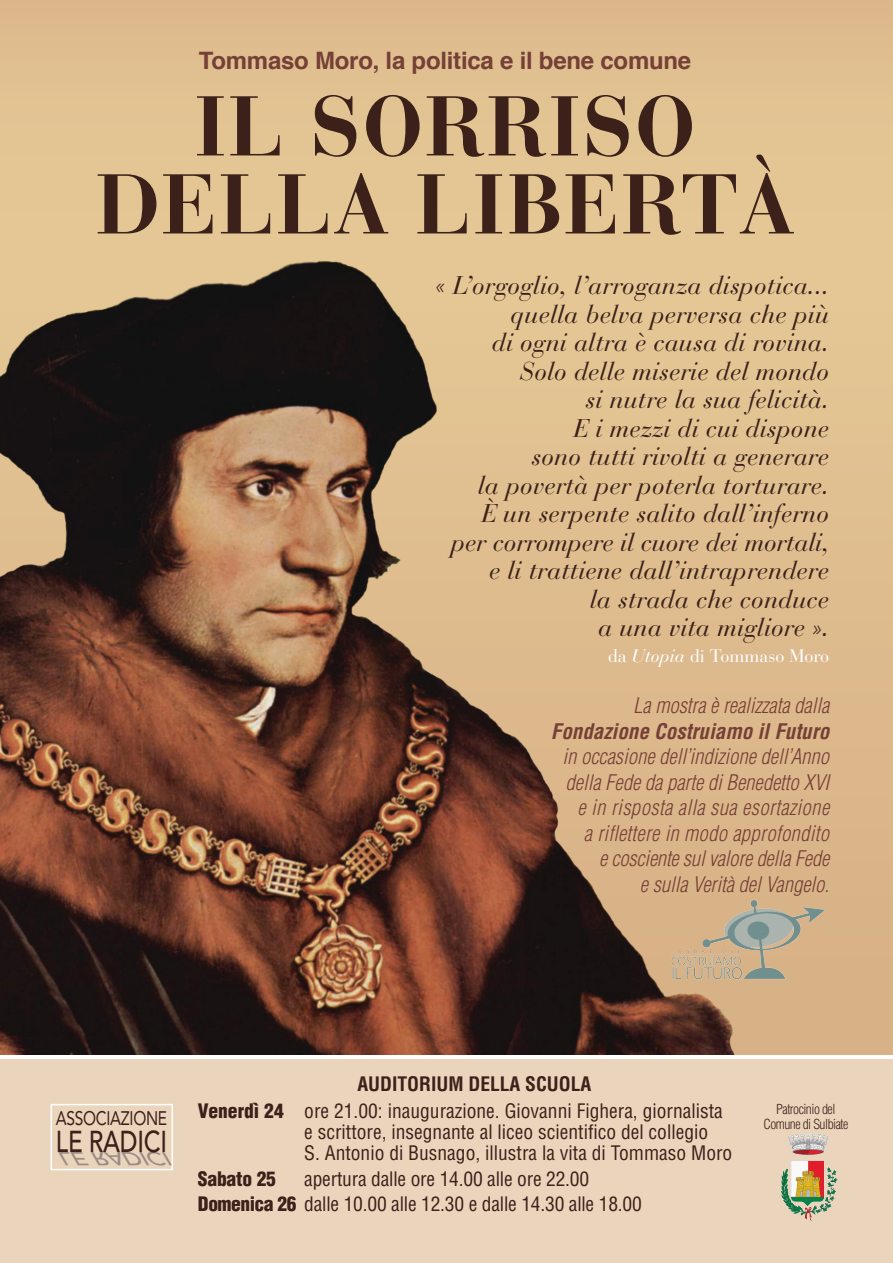
<style>
.page{position:relative;width:893px;height:1263px;background:#fff}
.page>*{position:absolute;margin:0;border:0;box-sizing:border-box;transform-origin:0 0}
.t1{font:700 84px/78px "Bauer Bodoni";letter-spacing:.015em;color:#3b211a;text-align:center}
.t2{font:italic 25.5px/28.5px "Bauer Bodoni";color:#3b211a;text-align:right}
.t3{font:700 24px "Helvetica";letter-spacing:-.01em;color:#754036}
.t4{font:italic 300 condensed 21px/25.5px "Helvetica";color:#754036;text-align:right}
.t5{font:italic 700 condensed 21px "Helvetica";color:#754036}
.t6{font:condensed 19.5px/27px "Helvetica";color:#3b211a}
.t7{font:19.5px "Avenir";letter-spacing:-.02em;color:#3b211a;scale:.8 1}
.t8{font:900 condensed 19.5px "Helvetica";letter-spacing:-.01em;color:#3b211a}
.t9{font:18px "Bauer Bodoni";color:#fff}
.t10{font:300 condensed 13.5px/15px "Helvetica";letter-spacing:-.035em;color:#3b211a;text-align:center}
.s1{font-style:italic}
.s2{font-weight:700}
.s3{font-weight:900}
</style>
<div class="page">
<div style="left:0;top:0;width:893px;height:1054px;background:linear-gradient(to right,#e2c393,#e0bf90)"></div>
<div style="left:0;top:1059px;width:893px;height:204px;background:#ead5bc"></div>
<img style="left:0;top:255px;width:735px;height:799px">
<img style="left:781px;top:1133px;width:57px;height:88px">
<div style="left:51px;top:1104px;width:122px;height:66px;border:2px solid #fff"></div>
<img style="left:667px;top:900px;width:161px;height:81px">
<svg style="left:170px;top:1152px;width:2px;height:13px"></svg>
<p class="t3" style="left:199px;top:41px;width:494px">Tommaso Moro, la politica e il bene comune</p>
<h1 class="t1" style="left:95px;top:88px;width:702px">IL SORRISO<br>DELLA LIBERTÀ</h1>
<p class="t2" style="left:436px;top:272px;width:395px">« L’orgoglio, l’arroganza dispotica... quella belva perversa che più<br>di ogni altra è causa di rovina.<br>Solo delle miserie del mondo<br>si nutre la sua felicità.<br>E i mezzi di cui dispone<br>sono tutti rivolti a generare<br>la povertà per poterla torturare.<br>È un serpente salito dall’inferno<br>per corrompere il cuore dei mortali, e li trattiene dall’intraprendere<br>la strada che conduce<br>a una vita migliore ».</p>
<p class="t9" style="left:608px;top:645px;width:223px">da <span class="s1">Utopia</span> di Tommaso Moro</p>
<p class="t4" style="left:633px;top:693px;width:197px">La mostra è realizzata dalla</p>
<p class="t5" style="left:551px;top:718px;width:280px">Fondazione Costruiamo il Futuro</p>
<p class="t4" style="left:562px;top:744px;width:268px">in occasione dell’indizione dell’Anno della Fede da parte di Benedetto XVI e in risposta alla sua esortazione<br>a riflettere in modo approfondito<br>e cosciente sul valore della Fede<br>e sulla Verità del Vangelo.</p>
<p class="t7" style="left:56px;top:1107px;width:141px">ASSOCIAZIONE</p>
<p class="t6" style="left:198px;top:1071px;width:526px;text-indent:159px"><span class="s2">AUDITORIUM DELLA SCUOLA<br></span><span class="s3">Venerdì 24</span> ore 21.00: inaugurazione. Giovanni Fighera, giornalista</p>
<p class="t6" style="left:304px;top:1122px;width:430px;line-height:21px">e scrittore, insegnante al liceo scientifico del collegio<br>S. An-tonio di Busnago, illustra la vita di Tommaso Moro</p>
<p class="t8" style="left:198px;top:1166px;width:80px">Sabato 25</p>
<p class="t6" style="left:198px;top:1166px;width:445px;line-height:25.5px;text-indent:106px">apertura dalle ore 14.00 alle ore 22.00<br><span class="s3">Domenica 26</span> dalle 10.00 alle 12.30 e dalle 14.30 alle 18.00</p>
<p class="t10" style="left:763px;top:1101px;width:86px">Patrocinio del<br>Comune di Sulbiate</p>
</div>
